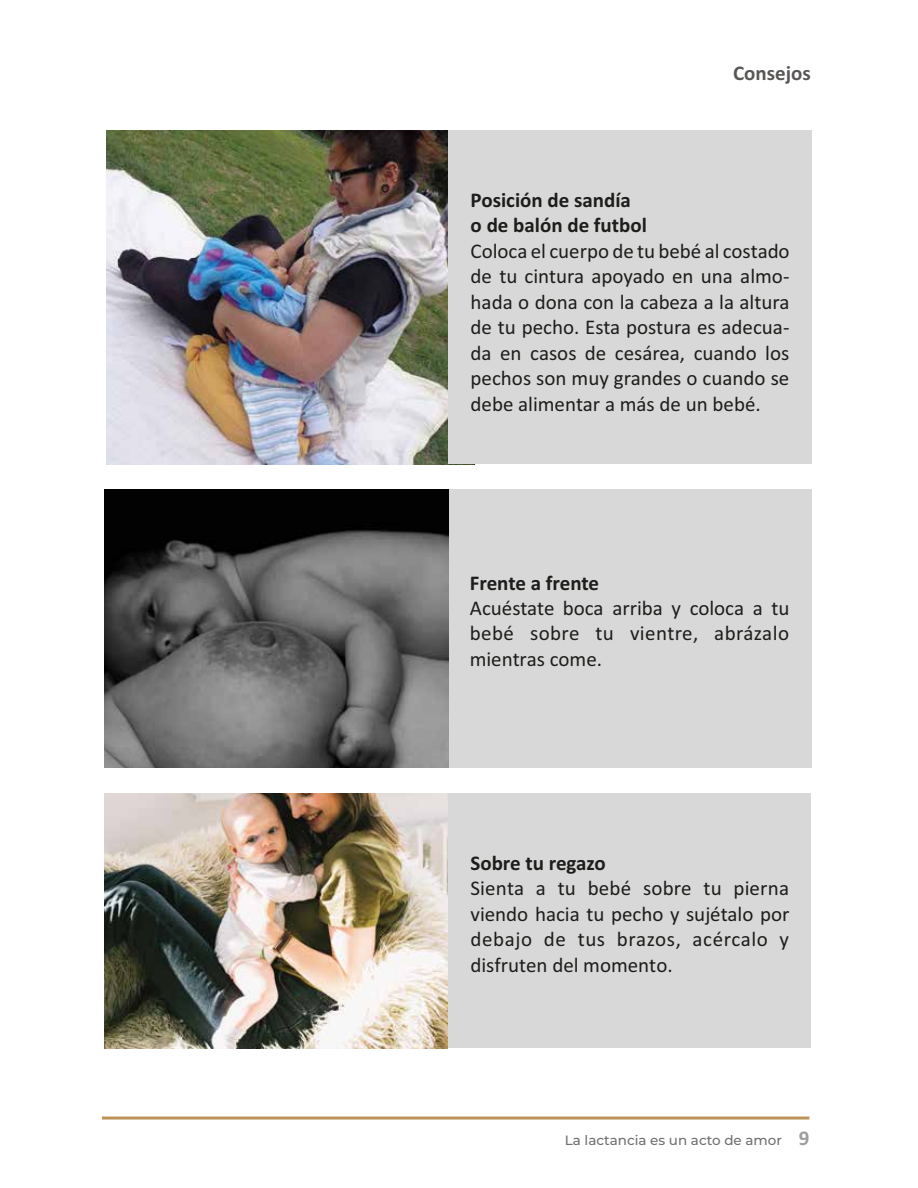
<style>
.page{position:relative;width:918px;height:1188px;background:#fff}
.page>*{position:absolute;margin:0;border:0;box-sizing:border-box;transform-origin:0 0}
.t1{font:21px/25.5px "Calibri";color:#1d1d1b;text-align:justify}
.t2{font:700 21px/25.5px "Calibri";color:#1d1d1b}
.t3{font:700 21px "Calibri";color:#585756}
.t4{font:500 13.5px "Montserrat";color:#716f6f}
.s1{font-family:"Calibri";font-weight:700;font-size:21px;color:#9d9d9c}
</style>
<div class="page">
<div style="left:449px;top:490px;width:363px;height:278px;background:#d8d8d8"></div>
<img style="left:106px;top:130px;width:343px;height:334px">
<img style="left:105px;top:490px;width:344px;height:278px">
<div style="left:449px;top:130px;width:363px;height:334px;background:#d8d8d8"></div>
<div style="left:449px;top:794px;width:362px;height:254px;background:#d8d8d8"></div>
<img style="left:105px;top:794px;width:343px;height:254px">
<hr style="left:102px;top:1117px;width:707px;height:3px;background:#bc9458">
<p class="t3" style="left:733px;top:59px;width:79px">Consejos</p>
<p class="t2" style="left:471px;top:187px;width:178px">Posición de sandía o de balón de futbol</p>
<p class="t1" style="left:471px;top:238px;width:321px">Coloca el cuerpo de tu bebé al costado de tu cintura apoyado en una almo&shy;hada o dona con la cabeza a la altura de tu pecho. Esta postura es adecua&shy;da en casos de cesárea, cuando los pechos son muy grandes o cuando se debe alimentar a más de un bebé.</p>
<p class="t2" style="left:470px;top:570px;width:131px">Frente a frente</p>
<p class="t1" style="left:470px;top:595px;width:321px">Acuéstate boca arriba y coloca a tu bebé sobre tu vientre, abrázalo mientras come.</p>
<p class="t2" style="left:470px;top:850px;width:137px">Sobre tu regazo</p>
<p class="t1" style="left:471px;top:876px;width:321px">Sienta a tu bebé sobre tu pierna viendo hacia tu pecho y sujétalo por debajo de tus brazos, acércalo y disfruten del momento.</p>
<p class="t4" style="left:565px;top:1131px;width:246px">La lactancia es un acto de amor <span class="s1">9</span></p>
</div>
